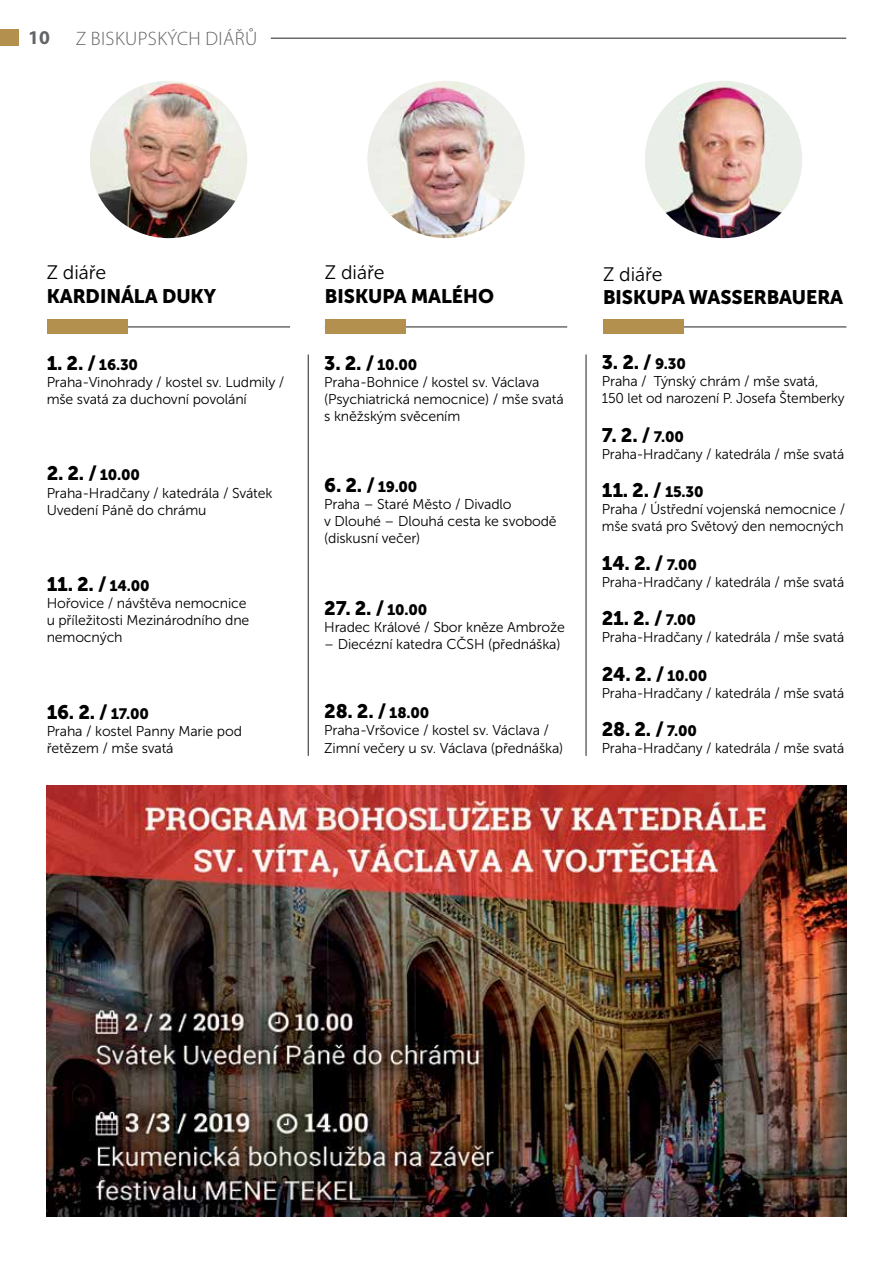
<style>
.page{position:relative;width:893px;height:1263px;background:#fff}
.page>*{position:absolute;margin:0;border:0;box-sizing:border-box;transform-origin:0 0}
.t1{font:19.5px "Museo Sans 900";letter-spacing:-.01em;color:#000}
.t2{font:19.5px "Museo Sans Cyrl 900";color:#000}
.t3{font:19.5px "Museo Sans Cyrl 300";color:#000}
.t4{font:300 19.5px "Myriad Pro";letter-spacing:.02em;color:#636466}
.t5{font:700 19.5px "Myriad Pro";color:#636466}
.t6{font:14.25px/17.1px "Museo Sans 300";letter-spacing:-.01em;color:#000}
.s1{font-size:15px}
</style>
<div class="page">
<div style="left:0;top:30px;width:18px;height:16px;background:#b3904e"></div>
<hr style="left:48px;top:327px;width:242px;height:1px;background:#000">
<img style="left:90px;top:81px;width:157px;height:157px;border-radius:79px">
<hr style="left:586px;top:354px;width:1px;height:402px;background:#000">
<hr style="left:308px;top:354px;width:1px;height:402px;background:#000">
<div style="left:47px;top:320px;width:80px;height:14px;background:#b3904e"></div>
<img style="left:367px;top:81px;width:158px;height:157px;border-radius:79px">
<hr style="left:325px;top:327px;width:242px;height:1px;background:#000">
<div style="left:325px;top:320px;width:81px;height:14px;background:#b3904e"></div>
<img style="left:645px;top:81px;width:157px;height:157px;border-radius:79px">
<hr style="left:608px;top:327px;width:238px;height:1px;background:#000">
<div style="left:603px;top:320px;width:80px;height:14px;background:#b3904e"></div>
<hr style="left:271px;top:38px;width:575px;height:1px;background:#000">
<img style="left:47px;top:785px;width:799px;height:431px">
<h1 class="t5" style="left:28px;top:25px;width:23px">10</h1>
<h1 class="t4" style="left:76px;top:26px;width:183px">Z BISKUPSKÝCH DIÁŘŮ</h1>
<h1 class="t3" style="left:47px;top:262px;width:61px">Z diáře</h1>
<h1 class="t2" style="left:47px;top:285px;width:171px">KARDINÁLA DUKY</h1>
<h1 class="t1" style="left:47px;top:352px;width:93px">1. 2. / <span class="s1">16.30</span></h1>
<p class="t6" style="left:47px;top:373px;width:239px">Praha-Vinohrady / kostel sv. Ludmily / mše svatá za duchovní povolání</p>
<h1 class="t1" style="left:47px;top:462px;width:95px">2. 2. / <span class="s1">10.00</span></h1>
<p class="t6" style="left:47px;top:484px;width:227px">Praha-Hradčany / katedrála / Svátek<br>Uvedení Páně do chrámu</p>
<h1 class="t1" style="left:47px;top:573px;width:105px">11. 2. / <span class="s1">14.00</span></h1>
<p class="t6" style="left:47px;top:595px;width:204px">Hořovice / návštěva nemocnice u příležitosti Mezinárodního dne nemocných</p>
<h1 class="t1" style="left:47px;top:701px;width:104px">16. 2. / <span class="s1">17.00</span></h1>
<p class="t6" style="left:47px;top:723px;width:197px">Praha / kostel Panny Marie pod řetězem / mše svatá</p>
<h1 class="t3" style="left:325px;top:262px;width:61px">Z diáře</h1>
<h1 class="t2" style="left:325px;top:285px;width:171px">BISKUPA MALÉHO</h1>
<h1 class="t1" style="left:324px;top:352px;width:94px">3. 2. / <span class="s1">10.00</span></h1>
<p class="t6" style="left:324px;top:373px;width:241px">Praha-Bohnice / kostel sv. Václava (Psychiatrická nemocnice) / mše svatá s kněžským svěcením</p>
<h1 class="t1" style="left:324px;top:474px;width:95px">6. 2. / <span class="s1">19.00</span></h1>
<p class="t6" style="left:324px;top:496px;width:234px">Praha – Staré Město / Divadlo<br>v Dlouhé – Dlouhá cesta ke svobodě (diskusní večer)</p>
<h1 class="t1" style="left:324px;top:597px;width:104px">27. 2. / <span class="s1">10.00</span></h1>
<p class="t6" style="left:324px;top:618px;width:242px">Hradec Králové / Sbor kněze Ambrože</p>
<p class="t6" style="left:324px;top:635px;width:238px">– Diecézní katedra CČSH (přednáška)</p>
<h1 class="t1" style="left:324px;top:700px;width:106px">28. 2. / <span class="s1">18.00</span></h1>
<p class="t6" style="left:324px;top:722px;width:241px">Praha-Vršovice / kostel sv. Václava /<br>Zimní večery u sv. Václava (přednáška)</p>
<h1 class="t3" style="left:603px;top:263px;width:61px">Z diáře</h1>
<h1 class="t2" style="left:603px;top:286px;width:242px">BISKUPA WASSERBAUERA</h1>
<h1 class="t1" style="left:602px;top:351px;width:86px">3. 2. / <span class="s1">9.30</span></h1>
<p class="t6" style="left:602px;top:373px;width:244px">Praha / Týnský chrám / mše svatá,<br>150 let od narození P. Josefa Štemberky</p>
<h1 class="t1" style="left:602px;top:424px;width:84px">7. 2. / <span class="s1">7.00</span></h1>
<p class="t6" style="left:602px;top:445px;width:244px">Praha-Hradčany / katedrála / mše svatá</p>
<h1 class="t1" style="left:602px;top:479px;width:103px">11. 2. / <span class="s1">15.30</span></h1>
<p class="t6" style="left:602px;top:501px;width:245px">Praha / Ústřední vojenská nemocnice / mše svatá pro Světový den nemocných</p>
<h1 class="t1" style="left:602px;top:552px;width:97px">14. 2. / <span class="s1">7.00</span></h1>
<p class="t6" style="left:602px;top:574px;width:244px">Praha-Hradčany / katedrála / mše svatá</p>
<h1 class="t1" style="left:602px;top:607px;width:96px">21. 2. / <span class="s1">7.00</span></h1>
<p class="t6" style="left:602px;top:629px;width:244px">Praha-Hradčany / katedrála / mše svatá</p>
<h1 class="t1" style="left:602px;top:663px;width:107px">24. 2. / <span class="s1">10.00</span></h1>
<p class="t6" style="left:602px;top:685px;width:244px">Praha-Hradčany / katedrála / mše svatá</p>
<h1 class="t1" style="left:602px;top:718px;width:97px">28. 2. / <span class="s1">7.00</span></h1>
<p class="t6" style="left:602px;top:740px;width:244px">Praha-Hradčany / katedrála / mše svatá</p>
</div>
